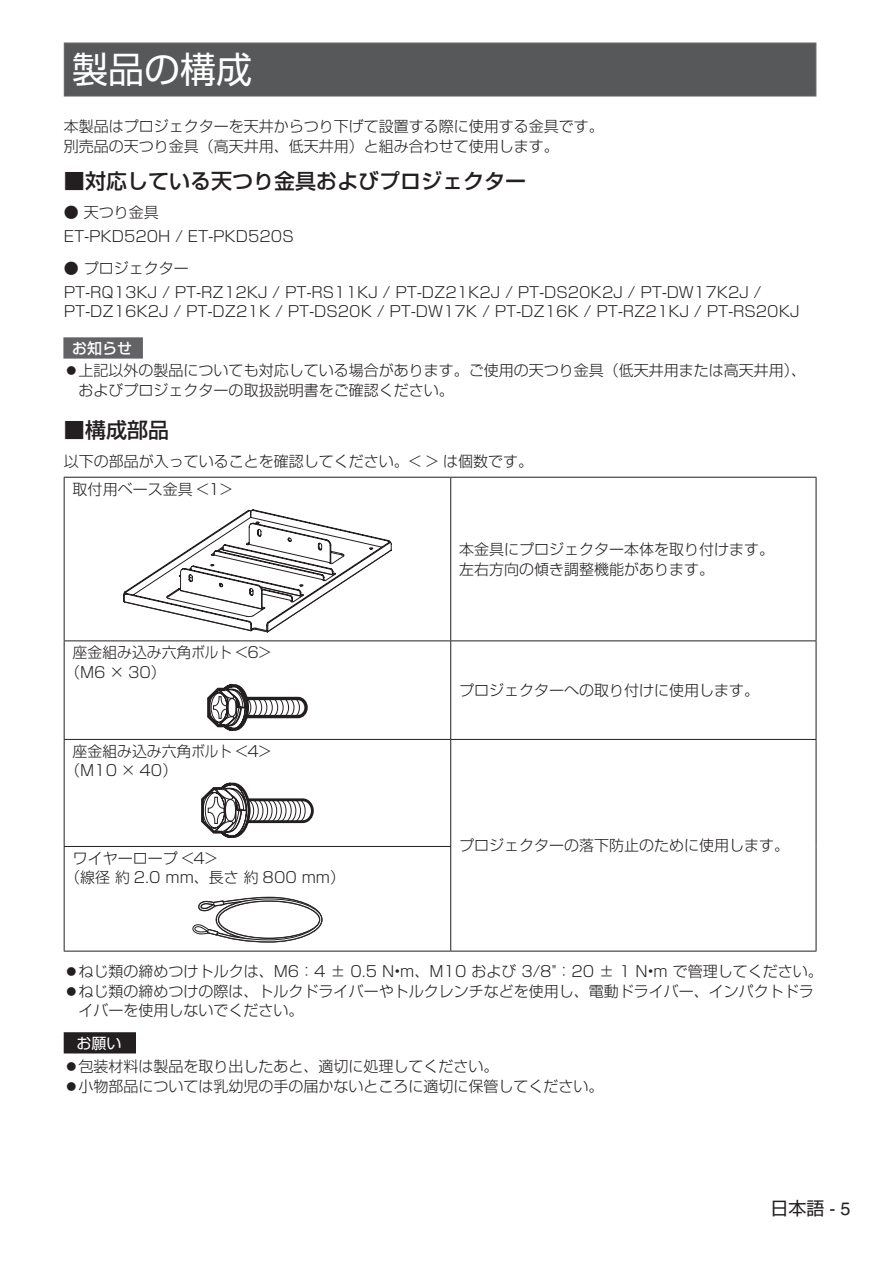
<style>
.page{position:relative;width:893px;height:1263px;background:#fff}
.page>*{position:absolute;margin:0;border:0;box-sizing:border-box;transform-origin:0 0}
.t1{font:36px "Shin Go Pro";color:#fff}
.t2{font:500 21px "Shin Go Pro";color:#231f20}
.t3{font:18px "Shin Go Pro";color:#231f20}
.t4{font:300 15px/19.5px "Shin Go Pro";color:#231f20}
.t5{font:500 15px "Shin Go Pro";color:#fff}
.t6{font:15px "Shin Go Pro";color:#fff}
.s1{font-family:"Helvetica"}
</style>
<div class="page">
<div style="left:64px;top:43px;width:752px;height:54px;background:#57585a;border:1px solid #636366"></div>
<div style="left:63px;top:337px;width:80px;height:22px;background:#636366"></div>
<div style="left:64px;top:1032px;width:72px;height:21px;background:#231f20"></div>
<hr style="left:64px;top:477px;width:387px;height:1px;background:#231f20">
<hr style="left:64px;top:478px;width:1px;height:162px;background:#231f20">
<hr style="left:451px;top:477px;width:365px;height:1px;background:#231f20">
<hr style="left:450px;top:478px;width:1px;height:162px;background:#231f20">
<hr style="left:816px;top:478px;width:1px;height:162px;background:#231f20">
<hr style="left:64px;top:640px;width:387px;height:1px;background:#231f20">
<hr style="left:64px;top:641px;width:1px;height:98px;background:#231f20">
<hr style="left:451px;top:640px;width:365px;height:1px;background:#231f20">
<hr style="left:450px;top:641px;width:1px;height:98px;background:#231f20">
<hr style="left:816px;top:641px;width:1px;height:98px;background:#231f20">
<hr style="left:64px;top:739px;width:387px;height:1px;background:#231f20">
<hr style="left:64px;top:740px;width:1px;height:106px;background:#231f20">
<hr style="left:451px;top:739px;width:365px;height:1px;background:#231f20">
<hr style="left:450px;top:740px;width:1px;height:106px;background:#231f20">
<hr style="left:451px;top:951px;width:365px;height:1px;background:#231f20">
<hr style="left:64px;top:846px;width:387px;height:1px;background:#231f20">
<hr style="left:816px;top:740px;width:1px;height:106px;background:#231f20">
<hr style="left:816px;top:846px;width:1px;height:105px;background:#231f20">
<hr style="left:64px;top:847px;width:1px;height:104px;background:#231f20">
<hr style="left:450px;top:847px;width:1px;height:104px;background:#231f20">
<hr style="left:64px;top:951px;width:387px;height:1px;background:#231f20">
<svg style="left:123px;top:509px;width:269px;height:123px"></svg>
<svg style="left:207px;top:684px;width:101px;height:47px"></svg>
<svg style="left:201px;top:783px;width:113px;height:55px"></svg>
<svg style="left:192px;top:897px;width:131px;height:46px"></svg>
<h1 class="t1" style="left:72px;top:40px;width:182px">製品の構成</h1>
<p class="t4" style="left:64px;top:115px;width:541px">本製品はプロジェクターを天井からつり下げて設置する際に使用する金具です。別売品の天つり金具（高天井用、低天井用）と組み合わせて使用します。</p>
<h2 class="t2" style="left:64px;top:164px;width:464px">■対応している天つり金具およびプロジェクター</h2>
<p class="t4" style="left:64px;top:199px;width:231px;line-height:23.7px">● 天つり金具<br>ET-PKD520H / ET-PKD520S</p>
<p class="t4" style="left:64px;top:255px;width:699px;line-height:23.7px">● プロジェクター<br>PT-RQ13KJ / PT-RZ12KJ / PT-RS11KJ / PT-DZ21K2J / PT-DS20K2J / PT-DW17K2J /</p>
<p class="t4" style="left:64px;top:300px;width:737px">PT-DZ16K2J / PT-DZ21K / PT-DS20K / PT-DW17K / PT-DZ16K / PT-RZ21KJ / PT-RS20KJ</p>
<p class="t5" style="left:72px;top:336px;width:61px">お知らせ</p>
<p class="t4" style="left:79px;top:359px;width:729px">上記以外の製品についても対応している場合があります。ご使用の天つり金具（低天井用または高天井用）、およびプロジェクターの取扱説明書をご確認ください。</p>
<h2 class="t2" style="left:64px;top:413px;width:107px">■構成部品</h2>
<p class="t4" style="left:73px;top:445px;width:462px;line-height:28.2px;text-indent:-9px">以下の部品が入っていることを確認してください。&lt; &gt; は個数です。取付用ベース金具 &lt;1&gt;</p>
<p class="t4" style="left:65px;top:641px;width:208px;text-indent:8px">座金組み込み六角ボルト &lt;6&gt;（M6 × 30）</p>
<p class="t4" style="left:65px;top:740px;width:208px;text-indent:8px">座金組み込み六角ボルト &lt;4&gt;（M10 × 40）</p>
<p class="t4" style="left:65px;top:847px;width:281px;text-indent:8px">ワイヤーロープ &lt;4&gt;<br>（線径約 2.0 mm、長さ約 800 mm）</p>
<p class="t4" style="left:459px;top:538px;width:316px">本金具にプロジェクター本体を取り付けます。左右方向の傾き調整機能があります。</p>
<p class="t4" style="left:459px;top:678px;width:301px">プロジェクターへの取り付けに使用します。</p>
<p class="t4" style="left:459px;top:834px;width:331px">プロジェクターの落下防止のために使用します。</p>
<p class="t4" style="left:79px;top:960px;width:746px">ねじ類の締めつけトルクは、M6：4 ± 0.5 N•m、M10 および 3/8"：20 ± 1 N•m で管理してください。ねじ類の締めつけの際は、トルクドライバーやトルクレンチなどを使用し、電動ドライバー、インパクトドライバーを使用しないでください。</p>
<p class="t6" style="left:77px;top:1031px;width:46px">お願い</p>
<p class="t4" style="left:79px;top:1055px;width:527px">包装材料は製品を取り出したあと、適切に処理してください。<br>小物部品については乳幼児の手の届かないところに適切に保管してください。</p>
<p class="t3" style="left:770px;top:1193px;width:82px">日本語 <span class="s1">- 5</span></p>
</div>
